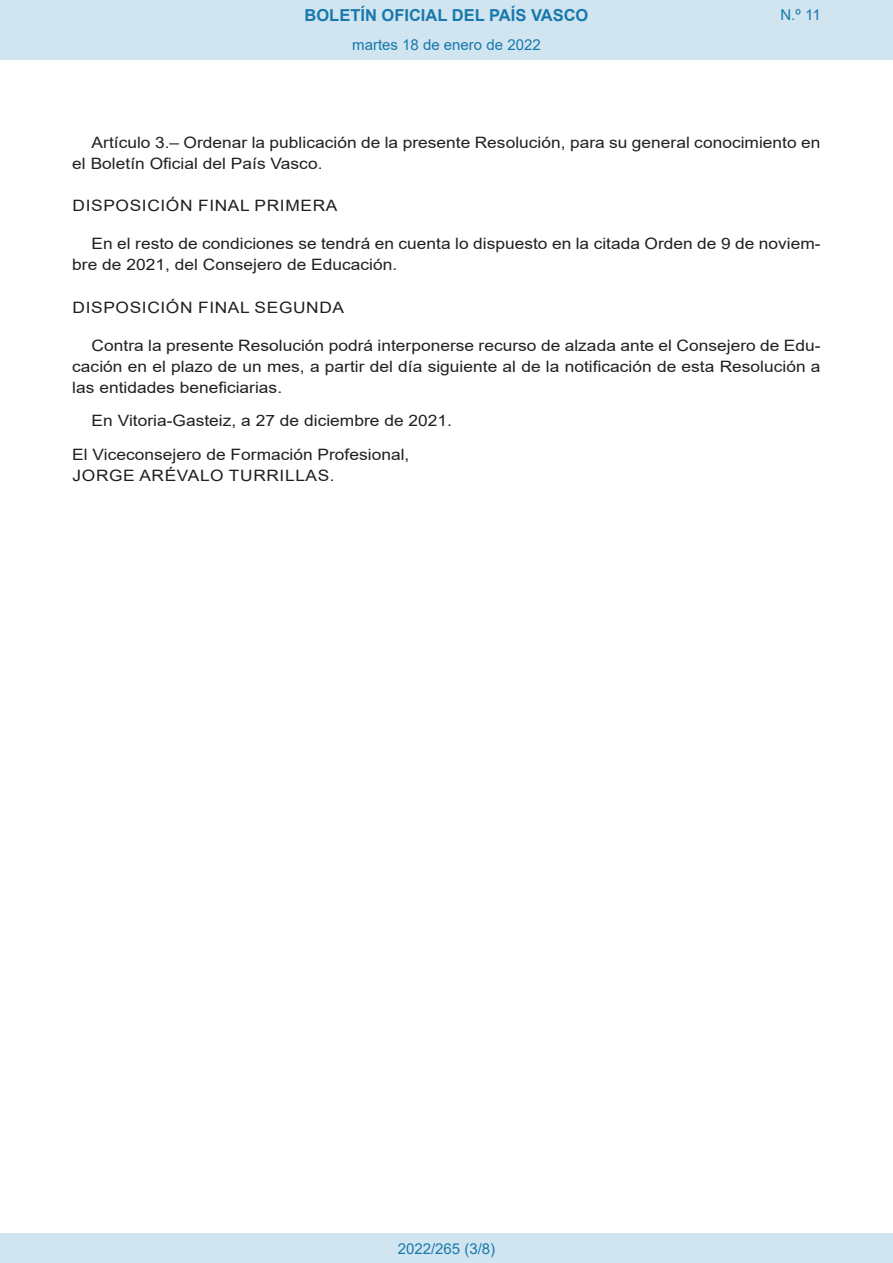
<style>
.page{position:relative;width:893px;height:1263px;background:#fff}
.page>*{position:absolute;margin:0;border:0;box-sizing:border-box;transform-origin:0 0}
.t1{font:700 16.5px "Arial";color:#1879ad}
.BOPVDetalle{font:15.6px/21px "Arial";color:#231f20;scale:1.11 1}
.BOPVDisposicion{font:15.6px "Arial";letter-spacing:.035em;color:#231f20;scale:1.11 1}
.BOPVFirmaLugFec{font:15.6px "Arial";color:#231f20;scale:1.11 1}
.BOPVFirmaPuesto{font:15.6px "Arial";color:#231f20;scale:1.11 1}
.BOPVFirmaNombre{font:15.6px "Arial";letter-spacing:.035em;color:#231f20;scale:1.11 1}
.Paginacion_Centro{font:15px "Arial";color:#1879ad}
</style>
<div class="page">
<div style="left:0;top:0;width:893px;height:60px;background:#d0e5f0"></div>
<div style="left:0;top:1233px;width:893px;height:30px;background:#d0e5f0"></div>
<p class="t1" style="left:305px;top:3px;width:285px">BOLETÍN OFICIAL DEL PAÍS VASCO</p>
<p class="Paginacion_Centro" style="left:352px;top:35px;width:190px">martes 18 de enero de 2022</p>
<p class="Paginacion_Centro" style="left:780px;top:5px;width:42px">N.º 11</p>
<p class="BOPVDetalle" style="left:72px;top:132px;width:675px;text-indent:19px">Artículo 3.– Ordenar la publicación de la presente Resolución, para su general conocimiento en el Boletín Oficial del País Vasco.</p>
<p class="BOPVDisposicion" style="left:73px;top:195px;width:240px">DISPOSICIÓN FINAL PRIMERA</p>
<p class="BOPVDetalle" style="left:72px;top:233px;width:676px;text-indent:19px">En el resto de condiciones se tendrá en cuenta lo dispuesto en la citada Orden de 9 de noviem&shy;bre de 2021, del Consejero de Educación.</p>
<p class="BOPVDisposicion" style="left:73px;top:296px;width:246px">DISPOSICIÓN FINAL SEGUNDA</p>
<p class="BOPVDetalle" style="left:72px;top:335px;width:676px;text-align:justify;text-indent:19px">Contra la presente Resolución podrá interponerse recurso de alzada ante el Consejero de Edu&shy;cación en el plazo de un mes, a partir del día siguiente al de la notificación de esta Resolución a las entidades beneficiarias.</p>
<p class="BOPVFirmaLugFec" style="left:92px;top:410px;width:326px">En Vitoria-Gasteiz, a 27 de diciembre de 2021.</p>
<p class="BOPVFirmaPuesto" style="left:72px;top:444px;width:305px">El Viceconsejero de Formación Profesional,</p>
<p class="BOPVFirmaNombre" style="left:73px;top:465px;width:237px">JORGE ARÉVALO TURRILLAS.</p>
<p class="Paginacion_Centro" style="left:398px;top:1238px;width:99px">2022/265 (3/8)</p>
</div>
